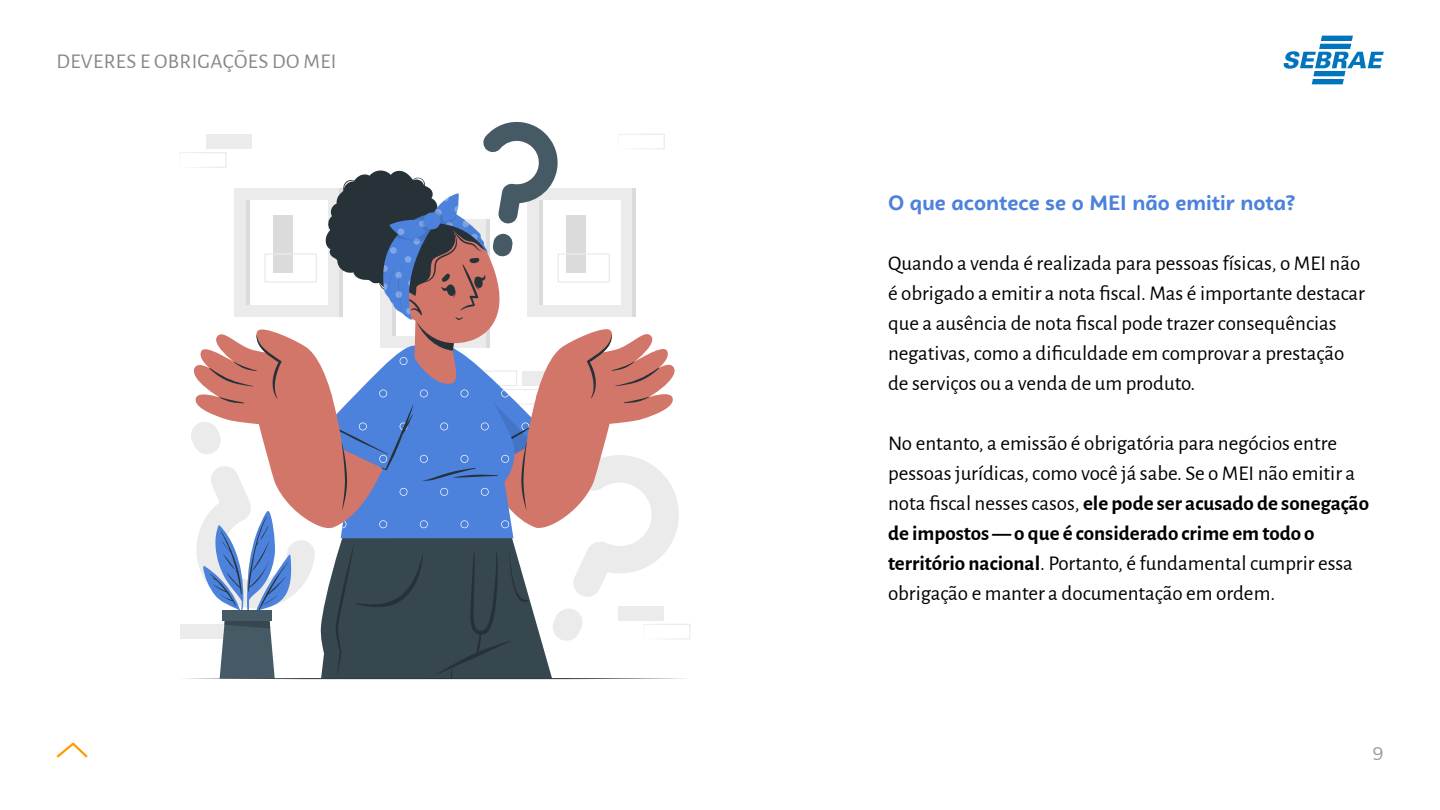
<style>
.page{position:relative;width:1440px;height:810px;background:#fff}
.page>*{position:absolute;margin:0;border:0;box-sizing:border-box;transform-origin:0 0}
.t1{font:21px/30px "Alegreya Sans";color:#000}
.t2{font:700 21px "Campuni";color:#4c81dc}
.t3{font:21px "Alegreya Sans";letter-spacing:.02em;color:#878787}
.t4{font:18px "Campuni";color:#9d9d9c}
.s1{font-weight:700}
</style>
<div class="page">
<svg style="left:56px;top:742px;width:32px;height:16px"></svg>
<svg style="left:1284px;top:36px;width:100px;height:48px"></svg>
<svg style="left:180px;top:121px;width:511px;height:558px"></svg>
<p class="t3" style="left:56px;top:47px;width:282px">DEVERES E OBRIGAÇÕES DO MEI</p>
<p class="t2" style="left:888px;top:189px;width:409px">O que acontece se o MEI não emitir nota?</p>
<p class="t1" style="left:888px;top:247px;width:478px">Quando a venda é realizada para pessoas físicas, o MEI não é obrigado a emitir a nota fiscal. Mas é importante destacar que a ausência de nota fiscal pode trazer consequências negativas, como a dificuldade em comprovar a prestação de serviços ou a venda de um produto.</p>
<p class="t1" style="left:888px;top:427px;width:483px">No entanto, a emissão é obrigatória para negócios entre pessoas jurídicas, como você já sabe. Se o MEI não emitir a nota fiscal nesses casos, <span class="s1">ele pode ser acusado de sonegação de impostos — o que é considerado crime em todo o território nacional</span>. Portanto, é fundamental cumprir essa obrigação e manter a documentação em ordem.</p>
<p class="t4" style="left:1372px;top:740px;width:13px">9</p>
</div>
